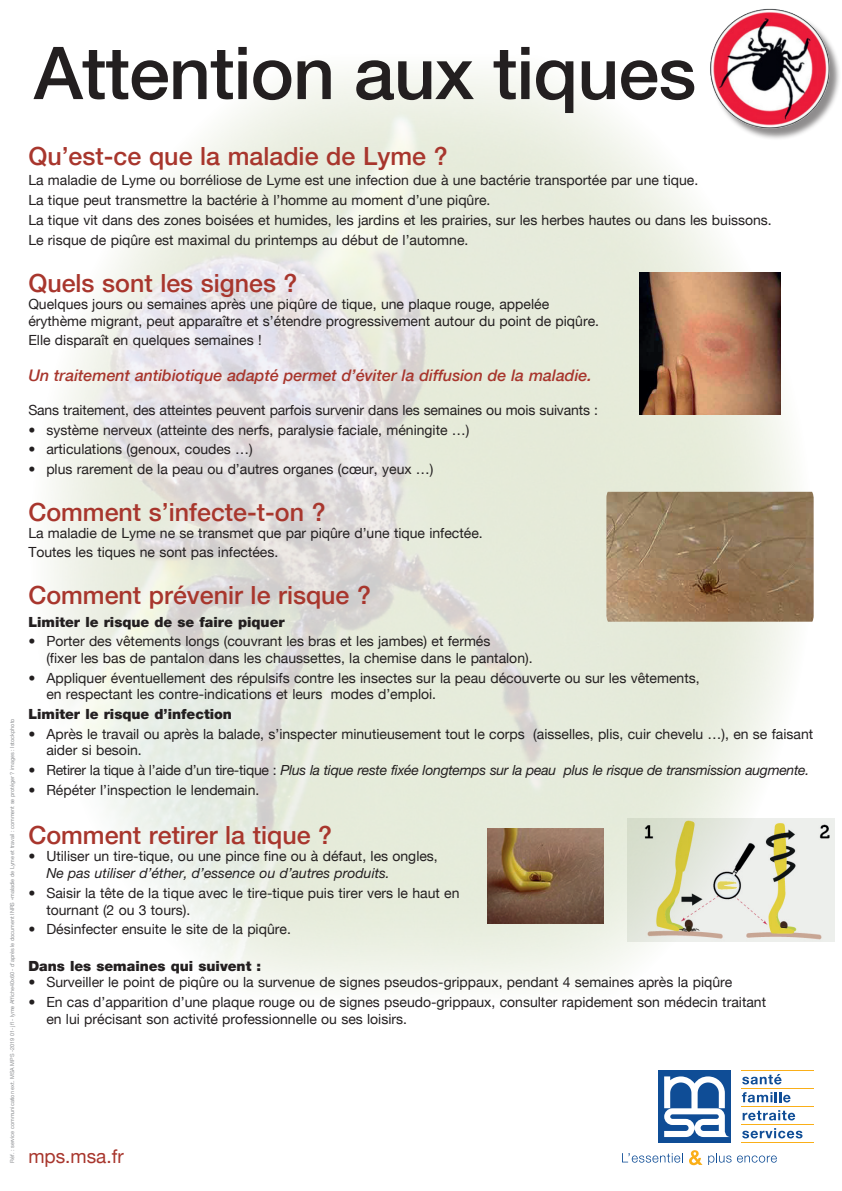
<style>
.page{position:relative;width:842px;height:1191px;background:#fff}
.page>*{position:absolute;margin:0;border:0;box-sizing:border-box;transform-origin:0 0}
.t1{font:500 73px "Helvetica Neue LT Std";letter-spacing:-.01em;color:#231f20}
.t2{font:500 25px "Helvetica Neue LT";color:#a8362d}
.t3{font:19px "Helvetica Neue LT";color:#a8362d}
.t4{font:italic 500 16px "Helvetica Neue LT";color:#a8362d}
.t5{font:14px/16.8px "Helvetica Neue LT";color:#231f20}
.t6{font:italic 14px "Helvetica Neue LT Std";letter-spacing:-.02em;color:#231f20}
.t7{font:900 14px "Helvetica Neue LT";color:#231f20}
.t8{font:italic 14px "Helvetica Neue LT Std";color:#231f20}
.t9{font:5.5px "Helvetica Neue";color:#8f9194}
.s1{font-family:"Helvetica Neue LT";font-style:normal}
</style>
<div class="page">
<svg style="left:742px;top:1074px;width:40px;height:10px"></svg>
<svg style="left:742px;top:1092px;width:48px;height:10px"></svg>
<svg style="left:743px;top:1110px;width:52px;height:10px"></svg>
<svg style="left:742px;top:1128px;width:60px;height:10px"></svg>
<hr style="left:741px;top:1070px;width:72px;height:1px;background:#faaf18">
<hr style="left:741px;top:1088px;width:72px;height:1px;background:#faaf18">
<hr style="left:741px;top:1106px;width:72px;height:1px;background:#faaf18">
<hr style="left:741px;top:1124px;width:72px;height:1px;background:#faaf18">
<hr style="left:741px;top:1142px;width:72px;height:1px;background:#faaf18">
<div style="left:658px;top:1070px;width:73px;height:73px;background:#0f4d96"></div>
<svg style="left:664px;top:1076px;width:66px;height:61px"></svg>
<svg style="left:622px;top:1153px;width:61px;height:9px"></svg>
<svg style="left:689px;top:1150px;width:13px;height:15px"></svg>
<svg style="left:708px;top:1153px;width:23px;height:11px"></svg>
<svg style="left:737px;top:1155px;width:40px;height:7px"></svg>
<img style="left:50px;top:72px;width:764px;height:916px">
<img style="left:628px;top:818px;width:207px;height:123px">
<img style="left:488px;top:828px;width:116px;height:95px">
<img style="left:606px;top:492px;width:208px;height:129px">
<div style="left:711px;top:11px;width:130px;height:129px;background:#231f20;opacity:.51"></div>
<img style="left:695px;top:8px;width:141px;height:135px">
<img style="left:639px;top:272px;width:142px;height:142px">
<h1 class="t1" style="left:34px;top:30px;width:664px">Attention aux tiques</h1>
<p class="t9" style="left:9px;top:1162px;width:445px;rotate:-90deg">Réf. : service communication ext. MSA MPS -2019 01- jfl - lyme Affiche40x60 - d’après le document INRS «maladie de Lyme et travail : comment se protéger ? images : Istockphoto</p>
<h2 class="t2" style="left:28px;top:141px;width:421px">Qu’est-ce que la maladie de Lyme ?</h2>
<p class="t5" style="left:28px;top:170px;width:745px;line-height:20px">La maladie de Lyme ou borréliose de Lyme est une infection due à une bactérie transportée par une tique.<br>La tique peut transmettre la bactérie à l’homme au moment d’une piqûre.<br>La tique vit dans des zones boisées et humides, les jardins et les prairies, sur les herbes hautes ou dans les buissons.<br>Le risque de piqûre est maximal du printemps au début de l’automne.</p>
<h2 class="t2" style="left:28px;top:268px;width:271px">Quels sont les signes ?</h2>
<p class="t5" style="left:28px;top:295px;width:572px">Quelques jours ou semaines après une piqûre de tique, une plaque rouge, appelée érythème migrant, peut apparaître et s’étendre progressivement autour du point de piqûre.</p>
<p class="t5" style="left:28px;top:332px;width:235px">Elle disparaît en quelques semaines !</p>
<p class="t4" style="left:28px;top:366px;width:565px">Un traitement antibiotique adapté permet d’éviter la diffusion de la maladie.</p>
<p class="t5" style="left:28px;top:401px;width:571px">Sans traitement, des atteintes peuvent parfois survenir dans les semaines ou mois suivants :</p>
<p class="t5" style="left:28px;top:421px;width:443px">• système nerveux (atteinte des nerfs, paralysie faciale, méningite …)</p>
<p class="t5" style="left:28px;top:441px;width:226px">• articulations (genoux, coudes …)</p>
<p class="t5" style="left:28px;top:460px;width:407px">• plus rarement de la peau ou d’autres organes (cœur, yeux …)</p>
<h2 class="t2" style="left:28px;top:497px;width:299px">Comment s’infecte-t-on ?</h2>
<p class="t5" style="left:28px;top:522px;width:456px;line-height:19.6px">La maladie de Lyme ne se transmet que par piqûre d’une tique infectée.<br>Toutes les tiques ne sont pas infectées.</p>
<h2 class="t2" style="left:28px;top:580px;width:344px">Comment prévenir le risque ?</h2>
<p class="t7" style="left:28px;top:613px;width:258px">Limiter le risque de se faire piquer</p>
<p class="t5" style="left:46px;top:632px;width:488px;text-indent:-18px">• Porter des vêtements longs (couvrant les bras et les jambes) et fermés<br>(fixer les bas de pantalon dans les chaussettes, la chemise dans le pantalon).</p>
<p class="t5" style="left:46px;top:669px;width:655px;text-indent:-18px">• Appliquer éventuellement des répulsifs contre les insectes sur la peau découverte ou sur les vêtements, en respectant les contre-indications et leurs modes d’emploi.</p>
<p class="t7" style="left:28px;top:705px;width:205px">Limiter le risque d’infection</p>
<p class="t5" style="left:46px;top:725px;width:768px;text-indent:-18px">• Après le travail ou après la balade, s’inspecter minutieusement tout le corps (aisselles, plis, cuir chevelu …), en se faisant aider si besoin.</p>
<p class="t6" style="left:28px;top:761px;width:782px"><span class="s1">• Retirer la tique à l’aide d’un tire-tique :</span> Plus la tique reste fixée longtemps sur la peau plus le risque de transmission augmente.</p>
<p class="t5" style="left:28px;top:781px;width:233px">• Répéter l’inspection le lendemain.</p>
<h2 class="t2" style="left:28px;top:820px;width:305px">Comment retirer la tique ?</h2>
<p class="t5" style="left:28px;top:847px;width:411px">• Utiliser un tire-tique, ou une pince fine ou à défaut, les ongles,</p>
<p class="t8" style="left:46px;top:864px;width:345px">Ne pas utiliser d’éther, d’essence ou d’autres produits.</p>
<p class="t5" style="left:46px;top:884px;width:415px;text-indent:-18px">• Saisir la tête de la tique avec le tire-tique puis tirer vers le haut en tournant (2 ou 3 tours).</p>
<p class="t5" style="left:28px;top:920px;width:264px">• Désinfecter ensuite le site de la piqûre.</p>
<p class="t7" style="left:28px;top:957px;width:234px">Dans les semaines qui suivent :</p>
<p class="t5" style="left:28px;top:973px;width:705px">• Surveiller le point de piqûre ou la survenue de signes pseudos-grippaux, pendant 4 semaines après la piqûre</p>
<p class="t5" style="left:46px;top:993px;width:721px;text-indent:-18px">• En cas d’apparition d’une plaque rouge ou de signes pseudo-grippaux, consulter rapidement son médecin traitant en lui précisant son activité professionnelle ou ses loisirs.</p>
<h3 class="t3" style="left:28px;top:1144px;width:97px">mps.msa.fr</h3>
</div>
